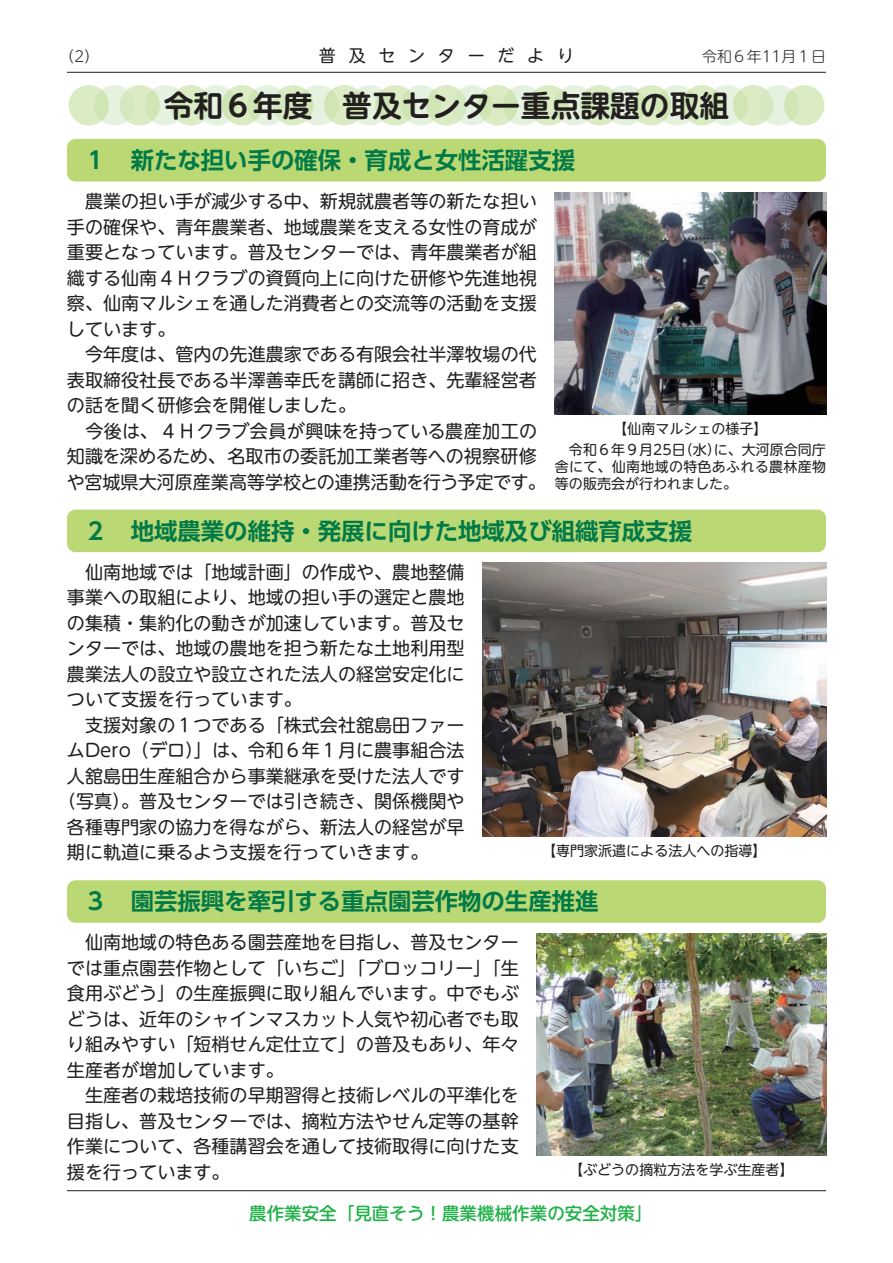
<style>
.page{position:relative;width:893px;height:1263px;background:#fff}
.page>*{position:absolute;margin:0;border:0;box-sizing:border-box;transform-origin:0 0}
.t1{font:700 29.7px "UD Shin M Go Pr 6 N De";color:#231f20}
.t2{font:700 23.4px "UD Shin Go Pr 6 N De";color:#017a47}
.t3{font:18px/25.5px "UD Shin M Go Pr 6 N";color:#231f20}
.t4{font:500 17.55px "UD Shin M Go Pr 6 N";color:#23b24b}
.t5{font:16.95px "UD Shin M Go Pr 6 N";letter-spacing:.75em;color:#231f20}
.t6{font:300 14.85px "UD Shin M Go Pr 6 N";color:#231f20}
.t7{font:14.1px/20.4px "UD Shin M Go Pr 6 N";color:#231f20;text-align:center}
.t8{font:14.1px/17px "UD Shin M Go Pr 6 N";letter-spacing:.02em;color:#231f20}
</style>
<div class="page">
<img style="left:537px;top:933px;width:289px;height:222px">
<div style="left:401px;top:85px;width:40px;height:41px;background:#e6f2e0;border-radius:50%"></div>
<svg style="left:350px;top:85px;width:40px;height:41px"></svg>
<div style="left:298px;top:85px;width:41px;height:41px;background:#e6f2e0;border-radius:50%"></div>
<div style="left:426px;top:85px;width:41px;height:41px;background:linear-gradient(to bottom,#d7e9be,#d8eac0);border-radius:50%"></div>
<div style="left:375px;top:85px;width:41px;height:41px;background:#d6e9bf;border-radius:50%"></div>
<div style="left:324px;top:85px;width:40px;height:41px;background:#d7eabf;border-radius:50%"></div>
<div style="left:273px;top:85px;width:40px;height:41px;background:linear-gradient(to bottom,#d7e9be,#d8eac1);border-radius:50%"></div>
<div style="left:554px;top:85px;width:40px;height:41px;background:#e6f2e0;border-radius:50%"></div>
<div style="left:503px;top:85px;width:40px;height:41px;background:#e6f2e0;border-radius:50%"></div>
<svg style="left:452px;top:85px;width:40px;height:41px"></svg>
<div style="left:580px;top:85px;width:40px;height:41px;background:linear-gradient(to bottom,#d7eabf,#d8eac1);border-radius:50%"></div>
<div style="left:528px;top:85px;width:41px;height:41px;background:#d6e9be;border-radius:50%"></div>
<div style="left:477px;top:85px;width:41px;height:41px;background:#d6e9bf;border-radius:50%"></div>
<div style="left:145px;top:85px;width:41px;height:41px;background:#e6f2e0;border-radius:50%"></div>
<div style="left:171px;top:85px;width:40px;height:41px;background:linear-gradient(to bottom,#d7eabe,#d8eac1);border-radius:50%"></div>
<div style="left:120px;top:85px;width:40px;height:41px;background:linear-gradient(to bottom,#d7e9be,#d8eac1);border-radius:50%"></div>
<svg style="left:247px;top:85px;width:41px;height:41px"></svg>
<svg style="left:196px;top:85px;width:41px;height:41px"></svg>
<div style="left:222px;top:85px;width:40px;height:41px;background:#d7e9bf;border-radius:50%"></div>
<div style="left:707px;top:85px;width:41px;height:41px;background:#e6f2e0;border-radius:50%"></div>
<div style="left:656px;top:85px;width:41px;height:41px;background:#e6f2e0;border-radius:50%"></div>
<svg style="left:605px;top:85px;width:41px;height:41px"></svg>
<div style="left:733px;top:85px;width:40px;height:41px;background:linear-gradient(to bottom,#d7eabe,#d8eac1);border-radius:50%"></div>
<div style="left:682px;top:85px;width:40px;height:41px;background:#d7e9bf;border-radius:50%"></div>
<div style="left:631px;top:85px;width:40px;height:41px;background:#d7e9bf;border-radius:50%"></div>
<svg style="left:94px;top:85px;width:41px;height:41px"></svg>
<div style="left:69px;top:85px;width:40px;height:41px;background:linear-gradient(to right,#dfeeca,#d1e6b7);border-radius:50%"></div>
<svg style="left:758px;top:85px;width:41px;height:41px"></svg>
<div style="left:784px;top:85px;width:40px;height:41px;background:linear-gradient(to right,#d1e6b6,#dfeec9);border-radius:50%"></div>
<div style="left:67px;top:139px;width:759px;height:42px;background:#bad874;border-radius:9px"></div>
<img style="left:555px;top:192px;width:271px;height:222px">
<div style="left:67px;top:880px;width:759px;height:43px;background:#bad874;border-radius:9px"></div>
<img style="left:483px;top:563px;width:343px;height:273px">
<div style="left:67px;top:510px;width:759px;height:42px;background:#bad874;border-radius:9px"></div>
<hr style="left:67px;top:1190px;width:759px;height:1px;background:#231f20">
<hr style="left:67px;top:72px;width:759px;height:1px;background:#231f20">
<p class="t6" style="left:60px;top:44px;width:41px">（2）</p>
<p class="t5" style="left:319px;top:41px;width:257px">普及センターだより</p>
<p class="t6" style="left:702px;top:44px;width:125px">令和６年11月１日</p>
<h1 class="t1" style="left:164px;top:80px;width:567px">令和６年度　普及センター重点課題の取組</h1>
<p class="t2" style="left:84px;top:141px;width:493px">１　新たな担い手の確保・育成と女性活躍支援</p>
<p class="t3" style="left:67px;top:187px;width:481px">　農業の担い手が減少する中、新規就農者等の新たな担い手の確保や、青年農業者、地域農業を支える女性の育成が重要となっています。普及センターでは、青年農業者が組織する仙南４Ｈクラブの資質向上に向けた研修や先進地視察、仙南マルシェを通した消費者との交流等の活動を支援しています。<br>　今年度は、管内の先進農家である有限会社半澤牧場の代表取締役社長である半澤善幸氏を講師に招き、先輩経営者の話を聞く研修会を開催しました。<br>　今後は、４Ｈクラブ会員が興味を持っている農産加工の知識を深めるため、名取市の委託加工業者等への視察研修や宮城県大河原産業高等学校との連携活動を行う予定です。</p>
<p class="t7" style="left:555px;top:418px;width:273px">【仙南マルシェの様子】<br>　令和６年９月25日（水）に、大河原合同庁</p>
<p class="t8" style="left:555px;top:457px;width:273px">舎にて、仙南地域の特色あふれる農林産物等の販売会が行われました。</p>
<p class="t2" style="left:84px;top:512px;width:610px">２　地域農業の維持・発展に向けた地域及び組織育成支援</p>
<p class="t3" style="left:67px;top:558px;width:399px">　仙南地域では「地域計画」の作成や、農地整備</p>
<p class="t3" style="left:67px;top:583px;width:399px">事業への取組により、地域の担い手の選定と農地</p>
<p class="t3" style="left:67px;top:609px;width:399px">の集積・集約化の動きが加速しています。普及セ</p>
<p class="t3" style="left:67px;top:635px;width:399px">ンターでは、地域の農地を担う新たな土地利用型</p>
<p class="t3" style="left:67px;top:660px;width:399px">農業法人の設立や設立された法人の経営安定化に</p>
<p class="t3" style="left:67px;top:686px;width:236px">ついて支援を行っています。</p>
<p class="t3" style="left:67px;top:711px;width:399px">　支援対象の１つである「株式会社舘島田ファー</p>
<p class="t3" style="left:67px;top:737px;width:399px">ムDero（デロ）」は、令和６年１月に農事組合法</p>
<p class="t3" style="left:67px;top:762px;width:399px">人舘島田生産組合から事業継承を受けた法人です</p>
<p class="t3" style="left:58px;top:788px;width:408px">（写真）。普及センターでは引き続き、関係機関や</p>
<p class="t3" style="left:67px;top:813px;width:399px">各種専門家の協力を得ながら、新法人の経営が早</p>
<p class="t3" style="left:67px;top:839px;width:363px">期に軌道に乗るよう支援を行っていきます。</p>
<p class="t7" style="left:542px;top:839px;width:226px">【専門家派遣による法人への指導】</p>
<p class="t2" style="left:84px;top:882px;width:516px">３　園芸振興を牽引する重点園芸作物の生産推進</p>
<p class="t3" style="left:67px;top:929px;width:453px">　仙南地域の特色ある園芸産地を目指し、普及センターでは重点園芸作物として「いちご」「ブロッコリー」「生食用ぶどう」の生産振興に取り組んでいます。中でもぶどうは、近年のシャインマスカット人気や初心者でも取り組みやすい「短梢せん定仕立て」の普及もあり、年々生産者が増加しています。<br>　生産者の栽培技術の早期習得と技術レベルの平準化を目指し、普及センターでは、摘粒方法やせん定等の基幹作業について、各種講習会を通して技術取得に向けた支援を行っています。</p>
<p class="t7" style="left:569px;top:1159px;width:226px">【ぶどうの摘粒方法を学ぶ生産者】</p>
<p class="t4" style="left:249px;top:1198px;width:405px">農作業安全「見直そう！農業機械作業の安全対策」</p>
</div>
